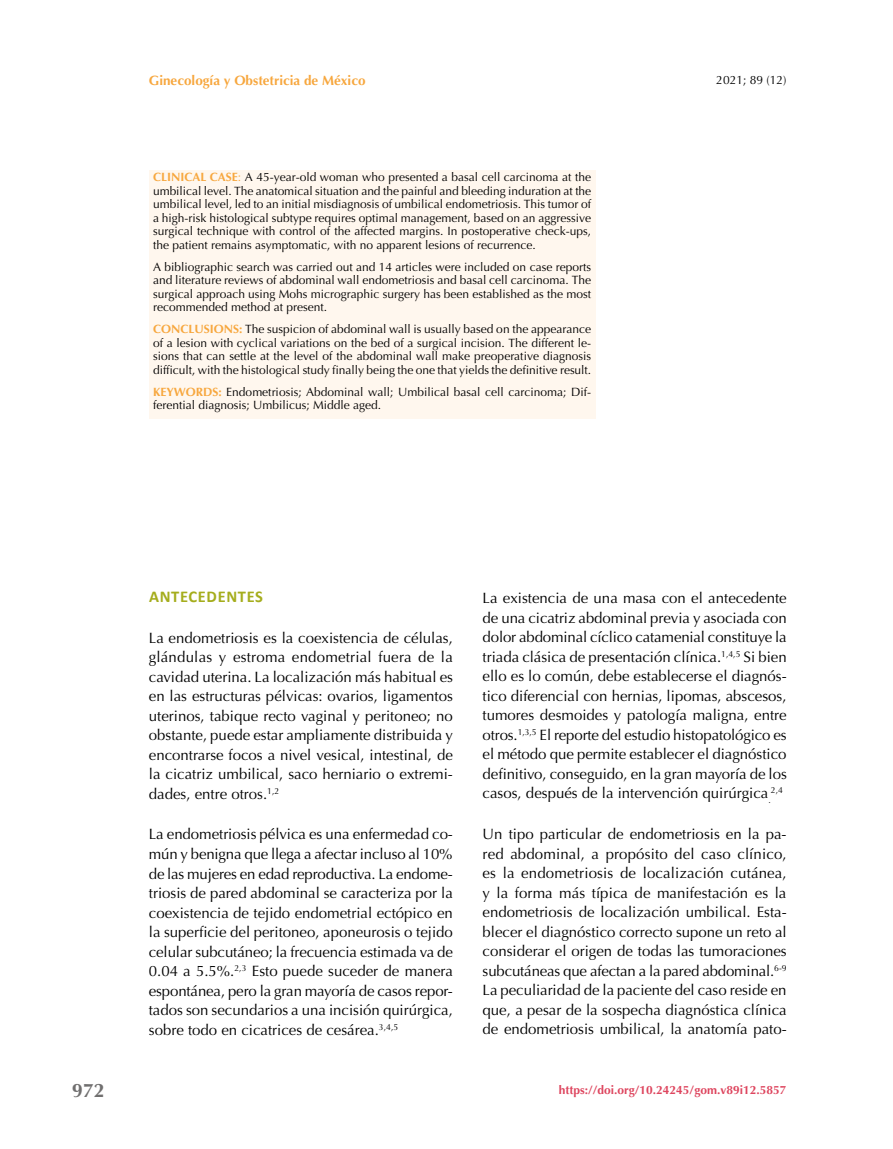
<style>
.page{position:relative;width:893px;height:1149px;background:#fff}
.page>*{position:absolute;margin:0;border:0;box-sizing:border-box;transform-origin:0 0}
.t1{font:700 19.5px "Optima";color:#706f6f}
.t2{font:700 16.5px "Calibri";letter-spacing:.04em;color:#a5ad1d}
.t3{font:15px/19.5px "Optima";color:#000;text-align:justify}
.t4{font:700 13.5px "Optima";color:#f7a73e}
.t5{font:12px/13.5px "Optima";color:#000;text-align:justify}
.t6{font:700 12px "Optima";color:#de465f}
.t7{font:8.7px "Optima";color:#000}
.s1{font-weight:700;color:#f7a73e}
.s2{color:#f7a73e}
</style>
<div class="page">
<div style="left:149px;top:170px;width:446px;height:248px;background:#fff7ee"></div>
<p class="t4" style="left:149px;top:73px;width:218px">Ginecología y Obstetricia de México</p>
<p class="t5" style="left:153px;top:170px;width:440px"><span class="s1">CLINICAL CASE</span><span class="s2">:</span> A 45-year-old woman who presented a basal cell carcinoma at the umbilical level. The anatomical situation and the painful and bleeding induration at the umbilical level, led to an initial misdiagnosis of umbilical endometriosis. This tumor of a high-risk histological subtype requires optimal management, based on an aggressive surgical technique with control of the affected margins. In postoperative check-ups, the patient remains asymptomatic, with no apparent lesions of recurrence.</p>
<p class="t5" style="left:153px;top:260px;width:439px">A bibliographic search was carried out and 14 articles were included on case reports and literature reviews of abdominal wall endometriosis and basal cell carcinoma. The surgical approach using Mohs micrographic surgery has been established as the most recommended method at present.</p>
<p class="t5" style="left:153px;top:322px;width:440px"><span class="s1">CONCLUSIONS:</span> The suspicion of abdominal wall is usually based on the appearance of a lesion with cyclical variations on the bed of a surgical incision. The different le&shy;sions that can settle at the level of the abdominal wall make preoperative diagnosis difficult, with the histological study finally being the one that yields the definitive result.</p>
<p class="t5" style="left:153px;top:385px;width:439px"><span class="s1">KEYWORDS:</span> Endometriosis; Abdominal wall; Umbilical basal cell carcinoma; Dif&shy;ferential diagnosis; Umbilicus; Middle aged.</p>
<p class="t5" style="left:716px;top:74px;width:72px">2021; 89 (12)</p>
<h1 class="t1" style="left:72px;top:1079px;width:34px">972</h1>
<p class="t2" style="left:149px;top:585px;width:115px">ANTECEDENTES</p>
<p class="t3" style="left:149px;top:627px;width:306px">La endometriosis es la coexistencia de células, glándulas y estroma endometrial fuera de la cavidad uterina. La localización más habitual es en las estructuras pélvicas: ovarios, ligamentos uterinos, tabique recto vaginal y peritoneo; no obstante, puede estar ampliamente distribuida y encontrarse focos a nivel vesical, intestinal, de la cicatriz umbilical, saco herniario o extremi&shy;dades, entre otros.<sup>1,2</sup></p>
<p class="t3" style="left:149px;top:824px;width:306px">La endometriosis pélvica es una enfermedad co&shy;mún y benigna que llega a afectar incluso al 10% de las mujeres en edad reproductiva. La endome&shy;triosis de pared abdominal se caracteriza por la coexistencia de tejido endometrial ectópico en la superficie del peritoneo, aponeurosis o tejido celular subcutáneo; la frecuencia estimada va de 0.04 a 5.5%.<sup>2,3</sup> Esto puede suceder de manera espontánea, pero la gran mayoría de casos repor&shy;tados son secundarios a una incisión quirúrgica, sobre todo en cicatrices de cesárea.<sup>3,4,5</sup></p>
<p class="t3" style="left:483px;top:588px;width:306px">La existencia de una masa con el antecedente de una cicatriz abdominal previa y asociada con dolor abdominal cíclico catamenial constituye la triada clásica de presentación clínica.<sup>1,4,5</sup> Si bien ello es lo común, debe establecerse el diagnós&shy;tico diferencial con hernias, lipomas, abscesos, tumores desmoides y patología maligna, entre otros.<sup>1,3,5</sup> El reporte del estudio histopatológico es el método que permite establecer el diagnóstico definitivo, conseguido, en la gran mayoría de los casos, después de la intervención quirúrgica<sub>.</sub></p>
<p class="t7" style="left:771px;top:785px;width:14px">2,4</p>
<p class="t3" style="left:483px;top:824px;width:306px">Un tipo particular de endometriosis en la pa&shy;red abdominal, a propósito del caso clínico, es la endometriosis de localización cutánea, y la forma más típica de manifestación es la endometriosis de localización umbilical. Esta&shy;blecer el diagnóstico correcto supone un reto al considerar el origen de todas las tumoraciones subcutáneas que afectan a la pared abdominal.<sup>6-9<br></sup>La peculiaridad de la paciente del caso reside en que, a pesar de la sospecha diagnóstica clínica de endometriosis umbilical, la anatomía pato-</p>
<p class="t6" style="left:559px;top:1082px;width:229px">https://doi.org/10.24245/gom.v89i12.5857</p>
</div>
